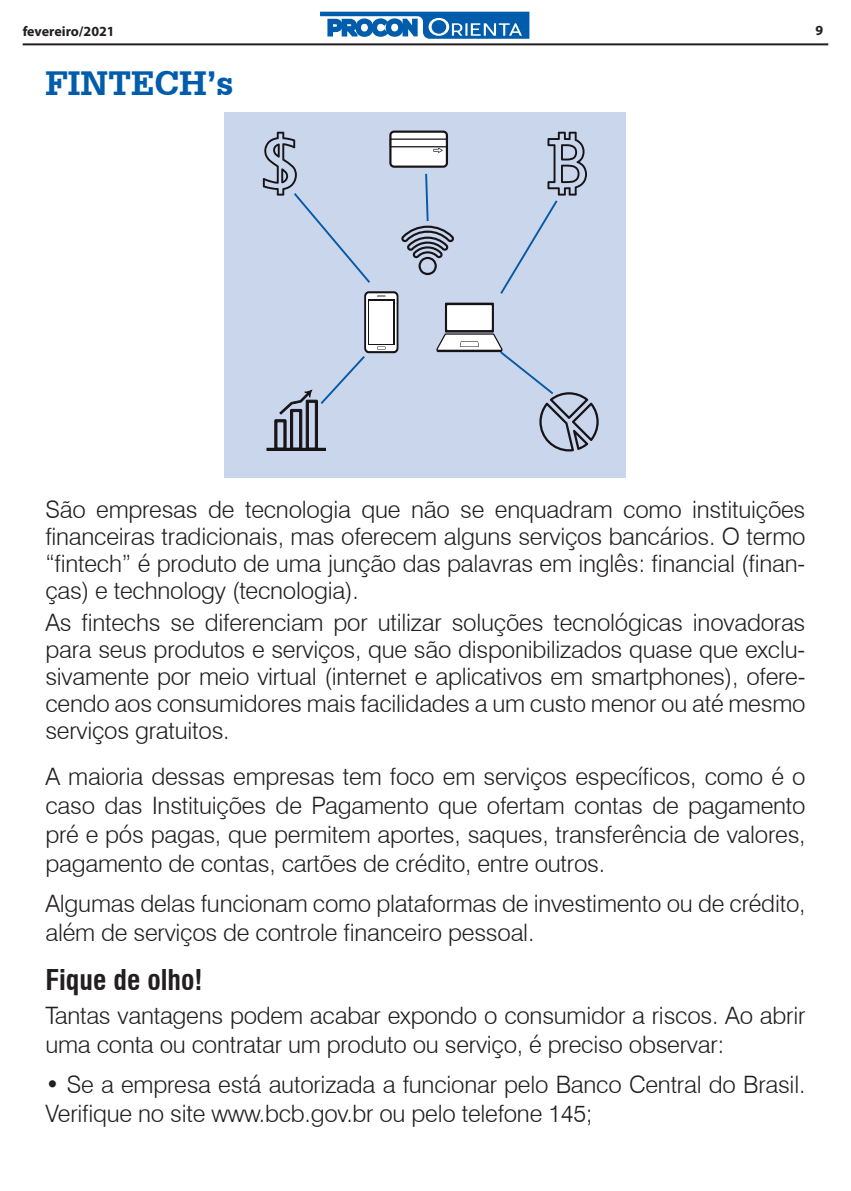
<style>
.page{position:relative;width:851px;height:1191px;background:#fff}
.page>*{position:absolute;margin:0;border:0;box-sizing:border-box;transform-origin:0 0}
.t1{font:700 36px "Serifa BT";color:#015dab}
.t2{font:700 condensed 28px "Swiss 721 BT";color:#231f20}
.t3{font:300 24px/27px "Swiss 721 BT";letter-spacing:-.01em;color:#231f20;text-align:justify}
.t4{font:700 14px "Myriad Pro";color:#231f20}
</style>
<div class="page">
<hr style="left:23px;top:43px;width:805px;height:2px;background:#231f20">
<svg style="left:320px;top:12px;width:209px;height:27px"></svg>
<div style="left:225px;top:113px;width:401px;height:365px;background:#c9d6ec"></div>
<svg style="left:445px;top:303px;width:49px;height:29px"></svg>
<div style="left:447px;top:305px;width:44px;height:25px;background:#fff"></div>
<svg style="left:364px;top:291px;width:34px;height:62px"></svg>
<div style="left:366px;top:293px;width:30px;height:58px;background:#fff;border-radius:3px"></div>
<svg style="left:377px;top:346px;width:8px;height:4px"></svg>
<svg style="left:368px;top:299px;width:27px;height:46px"></svg>
<div style="left:369px;top:301px;width:24px;height:42px;background:#fff"></div>
<svg style="left:377px;top:295px;width:8px;height:2px"></svg>
<div style="left:266px;top:448px;width:59px;height:2px;border:1px solid #171419"></div>
<svg style="left:263px;top:132px;width:107px;height:151px"></svg>
<svg style="left:500px;top:132px;width:87px;height:162px"></svg>
<svg style="left:274px;top:356px;width:91px;height:95px"></svg>
<svg style="left:436px;top:333px;width:162px;height:118px"></svg>
<svg style="left:389px;top:131px;width:65px;height:144px"></svg>
<p class="t4" style="left:23px;top:22px;width:93px">fevereiro/2021</p>
<p class="t4" style="left:815px;top:21px;width:9px">9</p>
<h1 class="t1" style="left:45px;top:61px;width:189px">FINTECH’s</h1>
<p class="t3" style="left:45px;top:495px;width:761px">São empresas de tecnologia que não se enquadram como instituições financeiras tradicionais, mas oferecem alguns serviços bancários. O termo “fintech” é produto de uma junção das palavras em inglês: financial (finan&shy;ças) e technology (tecnologia).</p>
<p class="t3" style="left:45px;top:609px;width:761px">As fintechs se diferenciam por utilizar soluções tecnológicas inovadoras para seus produtos e serviços, que são disponibilizados quase que exclu&shy;sivamente por meio virtual (internet e aplicativos em smartphones), ofere&shy;cendo aos consumidores mais facilidades a um custo menor ou até mesmo serviços gratuitos.</p>
<p class="t3" style="left:45px;top:762px;width:761px;line-height:28.8px">A maioria dessas empresas tem foco em serviços específicos, como é o caso das Instituições de Pagamento que ofertam contas de pagamento pré e pós pagas, que permitem aportes, saques, transferência de valores, pagamento de contas, cartões de crédito, entre outros.</p>
<p class="t3" style="left:45px;top:888px;width:761px;line-height:28.8px">Algumas delas funcionam como plataformas de investimento ou de crédito, além de serviços de controle financeiro pessoal.</p>
<p class="t2" style="left:45px;top:962px;width:159px">Fique de olho!</p>
<p class="t3" style="left:45px;top:1001px;width:761px;line-height:28.8px">Tantas vantagens podem acabar expondo o consumidor a riscos. Ao abrir uma conta ou contratar um produto ou serviço, é preciso observar:</p>
<p class="t3" style="left:45px;top:1069px;width:761px;line-height:28.8px">• Se a empresa está autorizada a funcionar pelo Banco Central do Brasil.<br>Verifique no site www.bcb.gov.br ou pelo telefone 145;</p>
</div>
